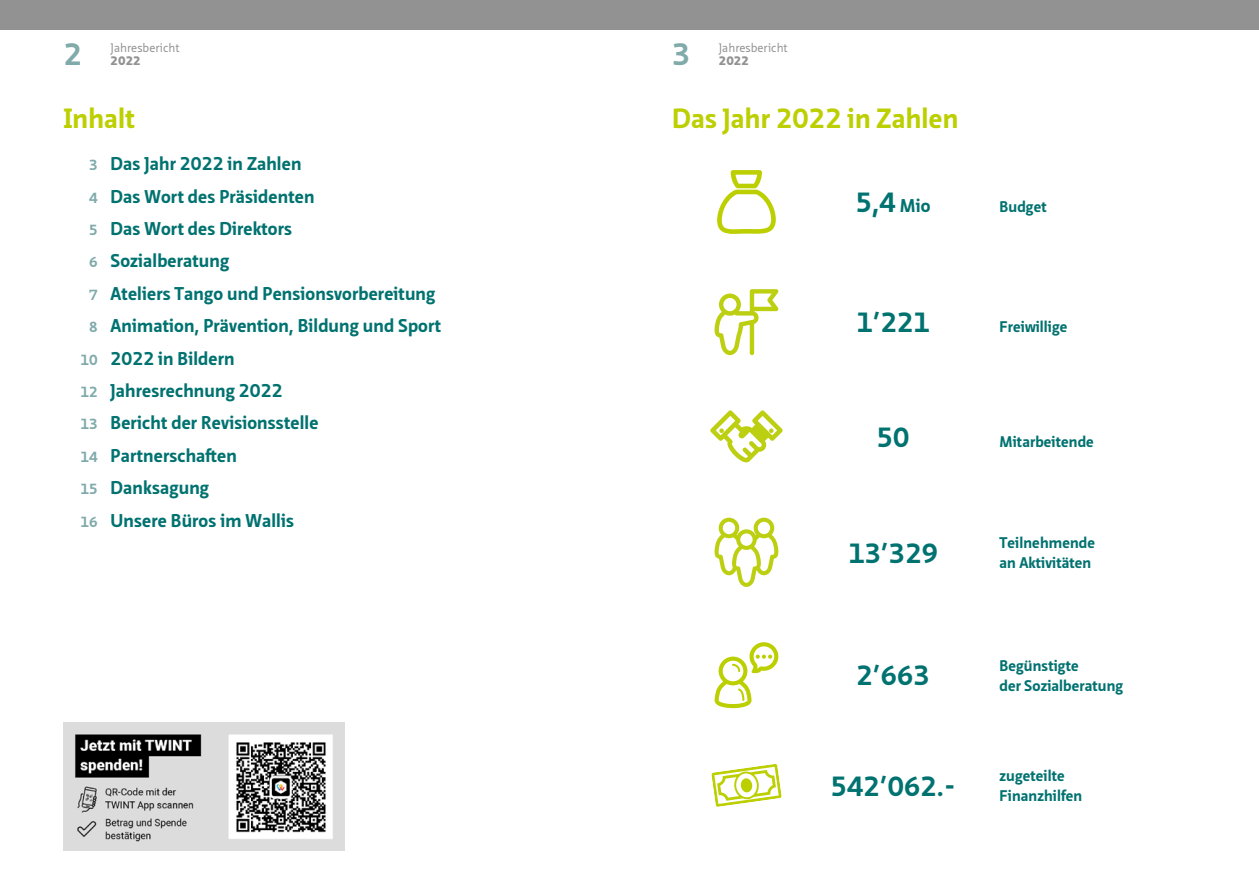
<style>
.page{position:relative;width:1259px;height:893px;background:#fff}
.page>*{position:absolute;margin:0;border:0;box-sizing:border-box;transform-origin:0 0}
.t1{font:700 30px "Neue Sans Pro";color:#81aaab}
.t2{font:700 27px "Neue Sans Pro";letter-spacing:.01em;color:#007270}
.t3{font:700 27px "Neue Sans Pro";letter-spacing:.01em;color:#bccf00}
.t4{font:700 18px "Neue Sans Pro";letter-spacing:.01em;color:#007270}
.t5{font:700 15px/19.5px "Neue Sans Pro";letter-spacing:.01em;color:#007270}
.t6{font:12px "Neue Sans Pro";color:#929292}
.t7{font:900 12px "Neue Sans Pro";color:#929292}
.s1{font-size:14.25px;color:#81aaab}
.s2{font-size:18px}
</style>
<div class="page">
<div style="left:0;top:0;width:1259px;height:30px;background:#929292"></div>
<svg style="left:717px;top:170px;width:59px;height:64px"></svg>
<svg style="left:714px;top:289px;width:64px;height:66px"></svg>
<svg style="left:710px;top:410px;width:72px;height:52px"></svg>
<svg style="left:714px;top:518px;width:64px;height:69px"></svg>
<svg style="left:714px;top:642px;width:64px;height:66px"></svg>
<svg style="left:711px;top:764px;width:70px;height:43px"></svg>
<img style="left:64px;top:722px;width:280px;height:128px">
<h1 class="t1" style="left:64px;top:35px;width:19px">2</h1>
<p class="t6" style="left:111px;top:40px;width:70px">Jahresbericht</p>
<p class="t7" style="left:111px;top:53px;width:32px">2022</p>
<h1 class="t1" style="left:672px;top:35px;width:19px">3</h1>
<p class="t6" style="left:719px;top:40px;width:70px">Jahresbericht</p>
<p class="t7" style="left:719px;top:53px;width:32px">2022</p>
<h2 class="t3" style="left:64px;top:100px;width:73px">Inhalt</h2>
<h2 class="t3" style="left:672px;top:100px;width:288px">Das Jahr 2022 in Zahlen</h2>
<p class="t4" style="left:89px;top:152px;width:214px"><span class="s1">3</span> Das Jahr 2022 in Zahlen</p>
<p class="t4" style="left:89px;top:184px;width:227px"><span class="s1">4</span> Das Wort des Präsidenten</p>
<p class="t4" style="left:89px;top:217px;width:204px"><span class="s1">5</span> Das Wort des Direktors</p>
<p class="t4" style="left:89px;top:249px;width:142px"><span class="s1">6</span> Sozialberatung</p>
<p class="t4" style="left:89px;top:282px;width:348px"><span class="s1">7</span> Ateliers Tango und Pensionsvorbereitung</p>
<p class="t4" style="left:89px;top:314px;width:353px"><span class="s1">8</span> Animation, Prävention, Bildung und Sport</p>
<p class="t4" style="left:80px;top:346px;width:156px"><span class="s1">10</span> 2022 in Bildern</p>
<p class="t4" style="left:80px;top:379px;width:203px"><span class="s1">12</span> Jahresrechnung 2022</p>
<p class="t4" style="left:80px;top:411px;width:239px"><span class="s1">13</span> Bericht der Revisionsstelle</p>
<p class="t4" style="left:80px;top:444px;width:158px"><span class="s1">14</span> Partnerschaften</p>
<p class="t4" style="left:80px;top:476px;width:130px"><span class="s1">15</span> Danksagung</p>
<p class="t4" style="left:80px;top:508px;width:215px"><span class="s1">16</span> Unsere Büros im Wallis</p>
<h2 class="t2" style="left:856px;top:185px;width:76px">5,4 <span class="s2">Mio</span></h2>
<h2 class="t2" style="left:856px;top:305px;width:75px">1’221</h2>
<h2 class="t2" style="left:877px;top:419px;width:34px">50</h2>
<h2 class="t2" style="left:848px;top:535px;width:91px">13’329</h2>
<h2 class="t2" style="left:856px;top:658px;width:75px">2’663</h2>
<h2 class="t2" style="left:831px;top:768px;width:126px">542’062.-</h2>
<p class="t5" style="left:999px;top:197px;width:49px">Budget</p>
<p class="t5" style="left:999px;top:317px;width:69px">Freiwillige</p>
<p class="t5" style="left:999px;top:431px;width:96px">Mitarbeitende</p>
<p class="t5" style="left:999px;top:533px;width:97px">Teilnehmende an Aktivitäten</p>
<p class="t5" style="left:999px;top:656px;width:125px">Begünstigte<br>der Sozialberatung</p>
<p class="t5" style="left:999px;top:766px;width:84px">zugeteilte<br>Finanzhilfen</p>
</div>
